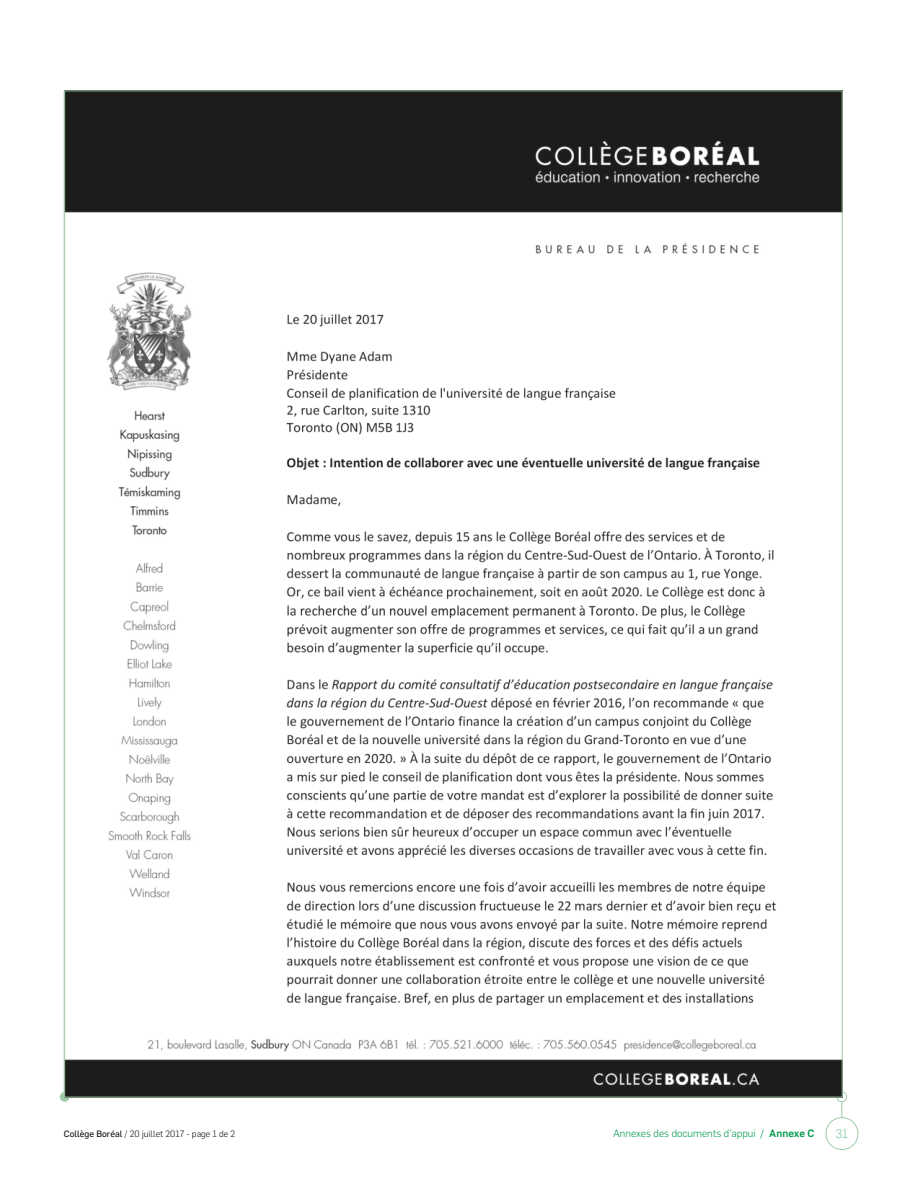
<style>
.page{position:relative;width:918px;height:1188px;background:#fff}
.page>*{position:absolute;margin:0;border:0;box-sizing:border-box;transform-origin:0 0}
.t1{font:200 12px "Flama";color:#00994c}
.t2{font:300 10.5px "Flama";color:#00994c}
.t3{font:300 9px "Flama";color:#090c0a}
.s1{font-family:"Flama Basic";font-weight:400}
.s2{font-weight:400}
.s3{font-weight:500}
</style>
<div class="page">
<div style="left:826px;top:1117px;width:32px;height:33px;border:1px solid #9fcba9;border-radius:50%"></div>
<div style="left:837px;top:1092px;width:10px;height:10px;border:1px solid #9fcba9;border-radius:50%"></div>
<svg style="left:60px;top:1092px;width:10px;height:10px"></svg>
<svg style="left:842px;top:1102px;width:1px;height:16px"></svg>
<img style="left:66px;top:93px;width:774px;height:1002px">
<p class="t3" style="left:64px;top:1128px;width:173px"><span class="s1">Collège Boréal</span> / 20 juillet 2017 - page 1 de 2</p>
<p class="t2" style="left:613px;top:1126px;width:203px">Annexes des documents d'appui <span class="s2">/</span> <span class="s3">Annexe C</span></p>
<h1 class="t1" style="left:836px;top:1126px;width:14px">31</h1>
</div>
